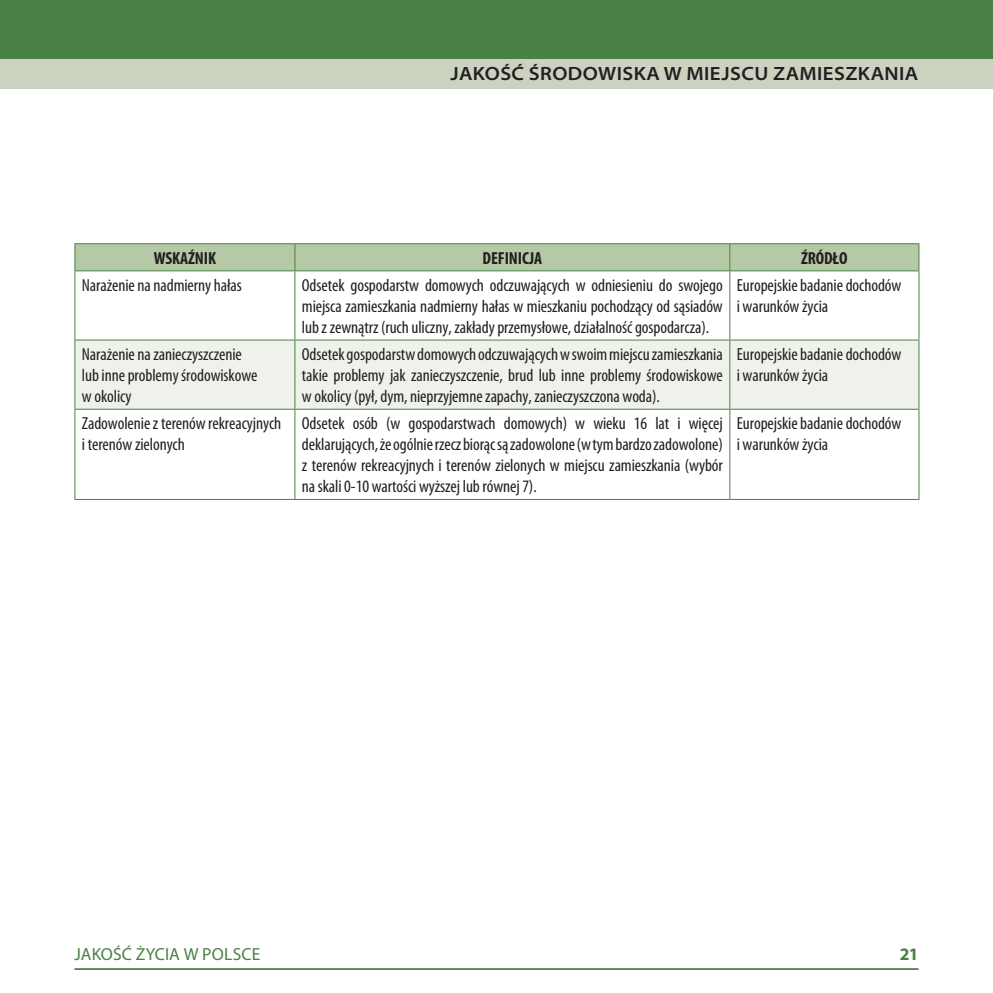
<style>
.page{position:relative;width:993px;height:993px;background:#fff}
.page>*{position:absolute;margin:0;border:0;box-sizing:border-box;transform-origin:0 0}
.t1{font:600 semi-expanded 19.25px "Myriad Pro";letter-spacing:.02em;color:#231f20}
.t2{font:condensed 17.5px/21px "Myriad Pro";letter-spacing:-.005em;color:#231f20}
.t3{font:700 condensed 17.5px "Myriad Pro";letter-spacing:-.005em;color:#231f20}
.t4{font:17.5px "Myriad Pro";letter-spacing:.005em;color:#488143}
.t5{font:700 17.5px "Myriad Pro";color:#488143}
</style>
<div class="page">
<div style="left:0;top:0;width:992px;height:60px;background:#488143"></div>
<div style="left:0;top:60px;width:992px;height:29px;background:#ccd2c0"></div>
<hr style="left:74px;top:967px;width:844px;height:2px;background:#488143">
<svg style="left:75px;top:271px;width:843px;height:228px"></svg>
<div style="left:75px;top:340px;width:843px;height:68px;background:#eff2ea"></div>
<hr style="left:74px;top:243px;width:221px;height:1px;background:#488143">
<hr style="left:295px;top:243px;width:434px;height:1px;background:#488143">
<hr style="left:729px;top:243px;width:190px;height:1px;background:#488143">
<div style="left:74px;top:244px;width:845px;height:26px;background:#b6c9a6"></div>
<hr style="left:74px;top:270px;width:221px;height:1px;background:#488143">
<hr style="left:74px;top:271px;width:1px;height:68px;background:#488143">
<hr style="left:295px;top:270px;width:434px;height:1px;background:#488143">
<hr style="left:294px;top:271px;width:1px;height:68px;background:#488143">
<hr style="left:729px;top:270px;width:190px;height:1px;background:#488143">
<hr style="left:729px;top:271px;width:1px;height:68px;background:#488143">
<hr style="left:918px;top:271px;width:1px;height:68px;background:#488143">
<hr style="left:74px;top:339px;width:221px;height:1px;background:#488143">
<hr style="left:74px;top:340px;width:1px;height:68px;background:#488143">
<hr style="left:295px;top:339px;width:434px;height:1px;background:#488143">
<hr style="left:294px;top:340px;width:1px;height:68px;background:#488143">
<hr style="left:729px;top:339px;width:190px;height:1px;background:#488143">
<hr style="left:729px;top:340px;width:1px;height:68px;background:#488143">
<hr style="left:918px;top:340px;width:1px;height:68px;background:#488143">
<hr style="left:74px;top:408px;width:221px;height:1px;background:#488143">
<hr style="left:74px;top:409px;width:1px;height:90px;background:#488143">
<hr style="left:295px;top:408px;width:434px;height:1px;background:#488143">
<hr style="left:294px;top:409px;width:1px;height:90px;background:#488143">
<hr style="left:729px;top:408px;width:190px;height:1px;background:#488143">
<hr style="left:729px;top:409px;width:1px;height:90px;background:#488143">
<hr style="left:918px;top:409px;width:1px;height:90px;background:#488143">
<hr style="left:74px;top:499px;width:221px;height:1px;background:#488143">
<hr style="left:295px;top:499px;width:434px;height:1px;background:#488143">
<hr style="left:729px;top:499px;width:190px;height:1px;background:#488143">
<p class="t1" style="left:450px;top:63px;width:469px">JAKOŚĆ ŚRODOWISKA W MIEJSCU ZAMIESZKANIA</p>
<p class="t3" style="left:154px;top:248px;width:64px">WSKAŹNIK</p>
<p class="t3" style="left:482px;top:248px;width:61px">DEFINICJA</p>
<p class="t3" style="left:801px;top:248px;width:48px">ŹRÓDŁO</p>
<p class="t2" style="left:82px;top:275px;width:161px">Narażenie na nadmierny hałas</p>
<p class="t2" style="left:302px;top:275px;width:422px;text-align:justify">Odsetek gospodarstw domowych odczuwających w odniesieniu do swojego miejsca zamieszkania nadmierny hałas w mieszkaniu pochodzący od sąsiadów lub z zewnątrz (ruch uliczny, zakłady przemysłowe, działalność gospodarcza).</p>
<p class="t2" style="left:736px;top:275px;width:166px">Europejskie badanie dochodów i warunków życia</p>
<p class="t2" style="left:82px;top:344px;width:177px">Narażenie na zanieczyszczenie lub inne problemy środowiskowe w okolicy</p>
<p class="t2" style="left:302px;top:344px;width:422px;text-align:justify">Odsetek gospodarstw domowych odczuwających w swoim miejscu zamieszkania takie problemy jak zanieczyszczenie, brud lub inne problemy środowiskowe w okolicy (pył, dym, nieprzyjemne zapachy, zanieczyszczona woda).</p>
<p class="t2" style="left:736px;top:344px;width:166px">Europejskie badanie dochodów i warunków życia</p>
<p class="t2" style="left:82px;top:413px;width:201px">Zadowolenie z terenów rekreacyjnych i terenów zielonych</p>
<p class="t2" style="left:302px;top:413px;width:422px;text-align:justify">Odsetek osób (w gospodarstwach domowych) w wieku 16 lat i więcej deklarujących, że ogólnie rzecz biorąc są zadowolone (w tym bardzo zadowolone) z terenów rekreacyjnych i terenów zielonych w miejscu zamieszkania (wybór na skali 0-10 wartości wyższej lub równej 7).</p>
<p class="t2" style="left:736px;top:413px;width:166px">Europejskie badanie dochodów i warunków życia</p>
<p class="t4" style="left:75px;top:944px;width:187px">JAKOŚĆ ŻYCIA W POLSCE</p>
<p class="t5" style="left:899px;top:944px;width:20px">21</p>
</div>
